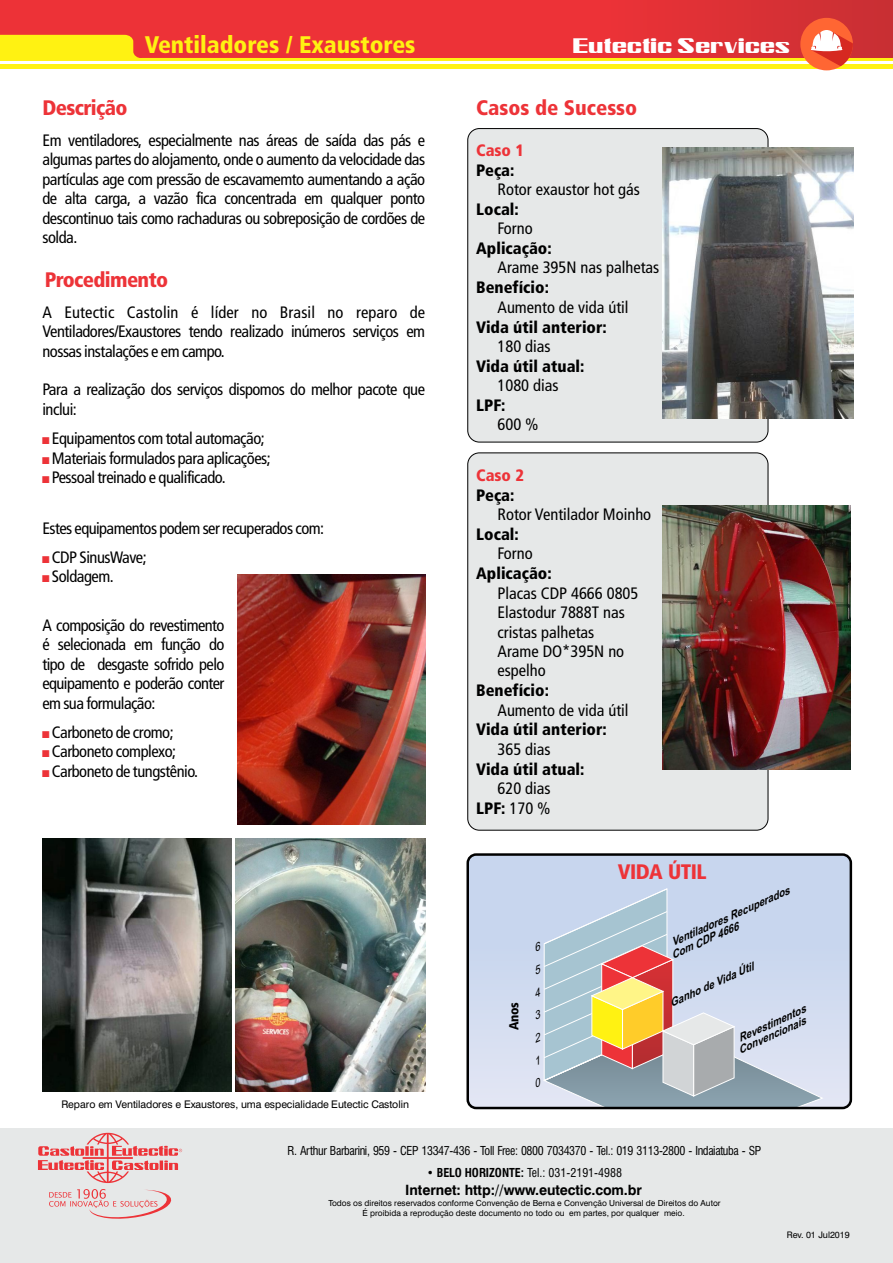
<style>
.page{position:relative;width:893px;height:1263px;background:#fff}
.page>*{position:absolute;margin:0;border:0;box-sizing:border-box;transform-origin:0 0}
.t1{font:900 condensed 24px "Frutiger LT";color:#fff212}
.t2{font:900 condensed 21px "Frutiger LT";letter-spacing:-.03em;color:#ed3338}
.t3{font:900 condensed 21px "Frutiger LT";color:#ed3338}
.t4{font:20.4px "Castolin";color:#fff}
.t5{font:condensed 16.5px/19.5px "Frutiger LT";letter-spacing:-.03em;color:#000}
.t6{font:condensed 16.5px/19.5px "Frutiger LT";color:#000}
.t7{font:900 condensed 16.5px "Frutiger LT";color:#000}
.t8{font:900 condensed 16.5px "Frutiger LT";color:#ed3338}
.t9{font:700 14.25px "Swiss 721 BT";letter-spacing:-.01em;color:#000}
.t10{font:900 condensed 13.05px "Frutiger LT";color:#000}
.t11{font:condensed 12px "Swiss 721 BT";letter-spacing:-.03em;color:#000}
.t12{font:condensed 12px "Swiss 721 BT";color:#000}
.t13{font:italic 700 11.25px/11.7px "Arial";color:#000;scale:.91 1}
.t14{font:10.5px "Swiss 721 BT";letter-spacing:-.005em;color:#000}
.t15{font:9px "Swiss 721 BT";color:#000}
.t16{font:8.4px/10.1px "Swiss 721 BT";color:#000;text-align:center}
.s1{font-weight:900}
.s2{font-weight:700}
</style>
<div class="page">
<div style="left:468px;top:128px;width:300px;height:314px;background:#e6e8e8;border:1px solid #000;border-radius:12px"></div>
<div style="left:468px;top:453px;width:300px;height:377px;background:#e6e8e8;border:1px solid #000;border-radius:12px"></div>
<svg style="left:0;top:0;width:893px;height:58px;background:#e63136"></svg>
<div style="left:0;top:58px;width:893px;height:11px;background:#fff212"></div>
<hr style="left:0;top:62px;width:893px;height:2px;background:#fff">
<svg style="left:0;top:35px;width:262px;height:23px;background:#f69324"></svg>
<div style="left:800px;top:18px;width:53px;height:52px;background:#f63;border-radius:26px"></div>
<svg style="left:810px;top:30px;width:43px;height:40px"></svg>
<div style="left:0;top:1128px;width:893px;height:135px;background:#e6e8e8"></div>
<svg style="left:38px;top:1133px;width:144px;height:50px"></svg>
<svg style="left:49px;top:1189px;width:123px;height:30px"></svg>
<div style="left:468px;top:854px;width:383px;height:254px;background:linear-gradient(to bottom,#c2d2ed,#e0e4f3);border-radius:8px"></div>
<div style="left:466px;top:853px;width:386px;height:256px;border:2px solid #000;border-radius:8px"></div>
<img style="left:662px;top:148px;width:191px;height:271px">
<img style="left:662px;top:506px;width:188px;height:263px">
<img style="left:43px;top:839px;width:189px;height:252px">
<img style="left:236px;top:839px;width:189px;height:252px">
<img style="left:237px;top:574px;width:188px;height:251px">
<svg style="left:535px;top:888px;width:288px;height:220px;background:#c2c4c9"></svg>
<h1 class="t1" style="left:145px;top:35px;width:272px">Ventiladores / Exaustores</h1>
<p class="t4" style="left:574px;top:38px;width:218px">Eutectic Services</p>
<p class="t2" style="left:43px;top:99px;width:86px">Descrição</p>
<p class="t5" style="left:42px;top:132px;width:384px;text-align:justify">Em ventiladores, especialmente nas áreas de saída das pás e algumas partes do alojamento, onde o aumento da velocidade das partículas age com pressão de escavamemto aumentando a ação de alta carga, a vazão fica concentrada em qualquer ponto descontinuo tais como rachaduras ou sobreposição de cordões de solda.</p>
<p class="t2" style="left:45px;top:271px;width:125px">Procedimento</p>
<p class="t5" style="left:42px;top:303px;width:384px;text-align:justify">A Eutectic Castolin é líder no Brasil no reparo de Ventiladores/Exaustores tendo realizado inúmeros serviços em nossas instalações e em campo.</p>
<p class="t5" style="left:42px;top:381px;width:384px">Para a realização dos serviços dispomos do melhor pacote que inclui:</p>
<p class="t5" style="left:52px;top:430px;width:220px">Equipamentos com total automação;<br>Materiais formulados para aplicações;<br>Pessoal treinado e qualificado.</p>
<p class="t5" style="left:52px;top:515px;width:274px;line-height:29.2px;text-indent:-9px">Estes equipamentos podem ser recuperados com:<br>CDP SinusWave;</p>
<p class="t5" style="left:52px;top:568px;width:63px">Soldagem.</p>
<p class="t5" style="left:42px;top:617px;width:184px;text-align:justify">A composição do revestimento é selecionada em função do tipo de desgaste sofrido pelo equipamento e poderão conter em sua formulação:</p>
<p class="t5" style="left:52px;top:724px;width:148px">Carboneto de cromo;<br>Carboneto complexo;<br>Carboneto de tungstênio.</p>
<p class="t14" style="left:61px;top:1100px;width:349px">Reparo em Ventiladores e Exaustores, uma especialidade Eutectic Castolin</p>
<p class="t3" style="left:476px;top:99px;width:163px">Casos de Sucesso</p>
<p class="t8" style="left:476px;top:143px;width:49px">Caso 1</p>
<p class="t7" style="left:476px;top:163px;width:40px">Peça:</p>
<p class="t6" style="left:497px;top:181px;width:144px">Rotor exaustor hot gás</p>
<p class="t7" style="left:476px;top:202px;width:44px">Local:</p>
<p class="t5" style="left:497px;top:220px;width:37px">Forno</p>
<p class="t7" style="left:476px;top:242px;width:77px">Aplicação:</p>
<p class="t6" style="left:497px;top:259px;width:163px">Arame 395N nas palhetas</p>
<p class="t7" style="left:476px;top:281px;width:74px">Benefício:</p>
<p class="t6" style="left:497px;top:299px;width:133px">Aumento de vida útil</p>
<p class="t7" style="left:476px;top:320px;width:132px">Vida útil anterior:</p>
<p class="t5" style="left:497px;top:338px;width:55px">180 dias</p>
<p class="t7" style="left:476px;top:359px;width:110px">Vida útil atual:</p>
<p class="t6" style="left:497px;top:377px;width:62px">1080 dias</p>
<p class="t7" style="left:476px;top:399px;width:31px">LPF:</p>
<p class="t5" style="left:497px;top:416px;width:43px">600 %</p>
<p class="t8" style="left:476px;top:468px;width:49px">Caso 2</p>
<p class="t7" style="left:476px;top:488px;width:40px">Peça:</p>
<p class="t6" style="left:497px;top:506px;width:155px">Rotor Ventilador Moinho</p>
<p class="t7" style="left:476px;top:527px;width:44px">Local:</p>
<p class="t5" style="left:497px;top:545px;width:37px">Forno</p>
<p class="t7" style="left:476px;top:567px;width:77px">Aplicação:</p>
<p class="t6" style="left:497px;top:584px;width:142px">Placas CDP 4666 0805<br>Elastodur 7888T nas cristas palhetas<br>Arame DO*395N no espelho</p>
<p class="t7" style="left:476px;top:684px;width:74px">Benefício:</p>
<p class="t6" style="left:497px;top:701px;width:133px">Aumento de vida útil</p>
<p class="t7" style="left:476px;top:723px;width:132px">Vida útil anterior:</p>
<p class="t5" style="left:497px;top:741px;width:55px">365 dias</p>
<p class="t7" style="left:476px;top:762px;width:110px">Vida útil atual:</p>
<p class="t5" style="left:476px;top:780px;width:76px;text-align:right">620 dias<br><span class="s1">LPF:</span> 170 %</p>
<p class="t10" style="left:509px;top:1030px;width:29px;rotate:-90deg">Anos</p>
<p class="t2" style="left:618px;top:863px;width:90px">VIDA ÚTIL</p>
<p class="t13" style="left:665px;top:940px;width:148px;text-indent:5px;rotate:-24deg">Ventiladores Recuperados<br>Com CDP 4666</p>
<p class="t13" style="left:668px;top:998px;width:101px;rotate:-24deg">Ganho de Vida Útil</p>
<p class="t13" style="left:732px;top:1036px;width:87px;line-height:10.8px;text-align:center;rotate:-24deg">Revestimentos<br>Convencionais</p>
<p class="t11" style="left:288px;top:1146px;width:475px">R. Arthur Barbarini, 959 - CEP 13347-436 - Toll Free: 0800 7034370 - Tel.: 019 3113-2800 - Indaiatuba - SP</p>
<p class="t12" style="left:427px;top:1167px;width:197px">• <span class="s2">BELO HORIZONTE:</span> Tel.: 031-2191-4988</p>
<p class="t9" style="left:405px;top:1184px;width:238px">Internet: http://www.eutectic.com.br</p>
<p class="t16" style="left:328px;top:1199px;width:394px">Todos os direitos reservados conforme Convenção de Berna e Convenção Universal de Direitos do Autor.<br>É proibida a reprodução deste documento no todo ou em partes, por qualquer meio.</p>
<p class="t15" style="left:787px;top:1231px;width:65px">Rev. 01 Jul2019</p>
</div>
